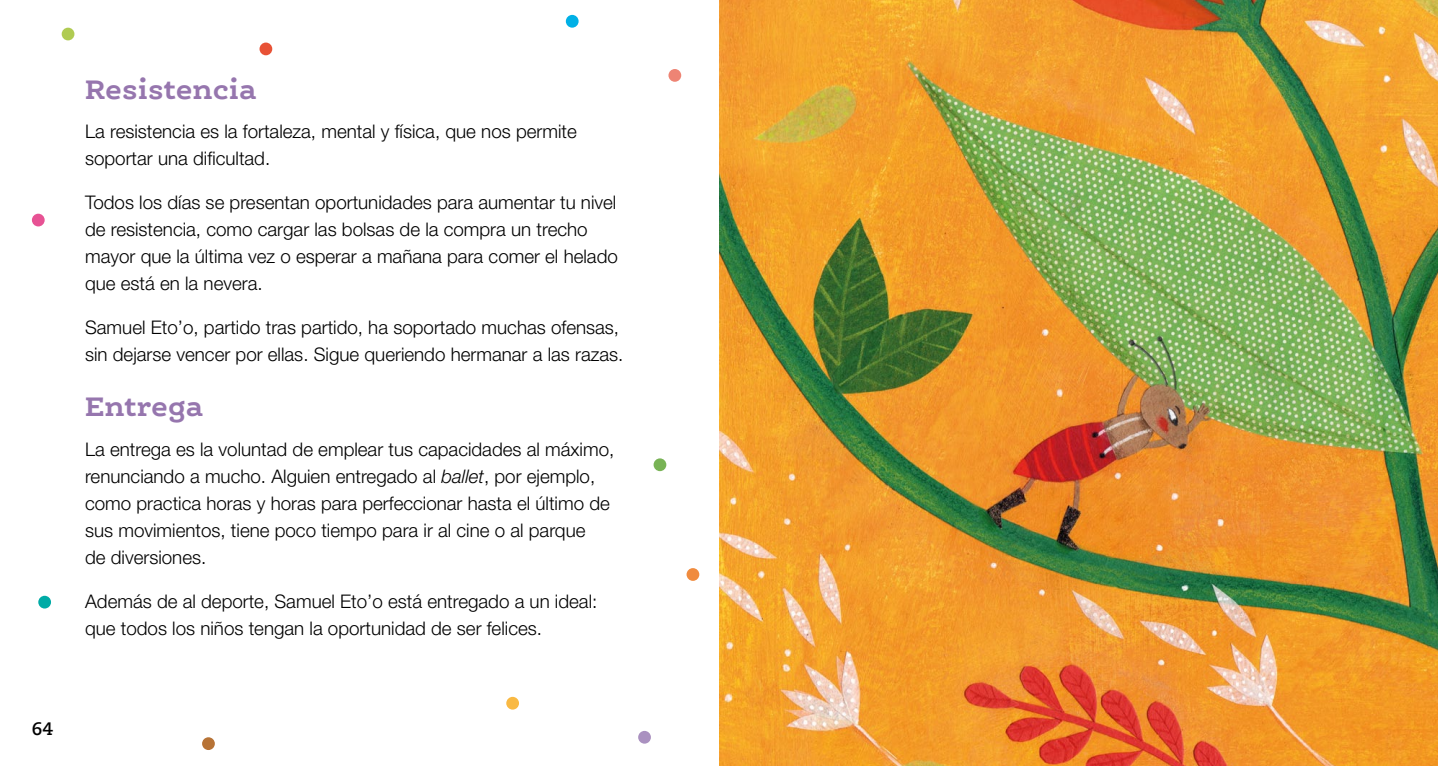
<style>
.page{position:relative;width:1438px;height:766px;background:#fff}
.page>*{position:absolute;margin:0;border:0;box-sizing:border-box;transform-origin:0 0}
.t1{font:700 28.5px "Ernestine Pro";color:#9676ae}
.t2{font:300 18.75px/27px "Helvetica Neue LT Std";color:#000}
.t3{font:700 18px "Caecilia LT Std";color:#000}
.s1{font-style:italic}
</style>
<div class="page">
<div style="left:566px;top:15px;width:12px;height:13px;background:#00b0e6;border-radius:50%"></div>
<div style="left:38px;top:595px;width:13px;height:13px;background:#00aba6;border-radius:50%"></div>
<div style="left:638px;top:730px;width:13px;height:13px;background:#aa91c0;border-radius:50%"></div>
<div style="left:668px;top:69px;width:13px;height:13px;background:#ee8474;border-radius:50%"></div>
<div style="left:32px;top:214px;width:13px;height:12px;background:#e75294;border-radius:50%"></div>
<div style="left:506px;top:696px;width:13px;height:13px;background:#f9b943;border-radius:50%"></div>
<div style="left:653px;top:458px;width:13px;height:13px;background:#78b355;border-radius:50%"></div>
<div style="left:202px;top:737px;width:13px;height:12px;background:#b77336;border-radius:50%"></div>
<div style="left:62px;top:28px;width:12px;height:12px;background:#b0cb52;border-radius:50%"></div>
<div style="left:259px;top:43px;width:13px;height:12px;background:#e85236;border-radius:50%"></div>
<div style="left:686px;top:568px;width:13px;height:12px;background:#f08b3e;border-radius:50%"></div>
<img style="left:719px;top:0;width:718px;height:765px">
<p class="t1" style="left:85px;top:71px;width:173px">Resistencia</p>
<p class="t2" style="left:85px;top:118px;width:493px">La resistencia es la fortaleza, mental y física, que nos permite soportar una dificultad.</p>
<p class="t2" style="left:85px;top:189px;width:534px">Todos los días se presentan oportunidades para aumentar tu nivel de resistencia, como cargar las bolsas de la compra un trecho mayor que la última vez o esperar a mañana para comer el helado que está en la nevera.</p>
<p class="t2" style="left:85px;top:314px;width:540px">Samuel Eto’o, partido tras partido, ha soportado muchas ofensas, sin dejarse vencer por ellas. Sigue queriendo hermanar a las razas.</p>
<p class="t1" style="left:85px;top:388px;width:119px">Entrega</p>
<p class="t2" style="left:85px;top:435px;width:530px">La entrega es la voluntad de emplear tus capacidades al máximo, renunciando a mucho. Alguien entregado al <span class="s1">ballet</span>, por ejemplo, como practica horas y horas para perfeccionar hasta el último de sus movimientos, tiene poco tiempo para ir al cine o al parque<br>de diversiones.</p>
<p class="t2" style="left:85px;top:587px;width:514px">Además de al deporte, Samuel Eto’o está entregado a un ideal: que todos los niños tengan la oportunidad de ser felices.</p>
<p class="t3" style="left:32px;top:717px;width:23px">64</p>
</div>
